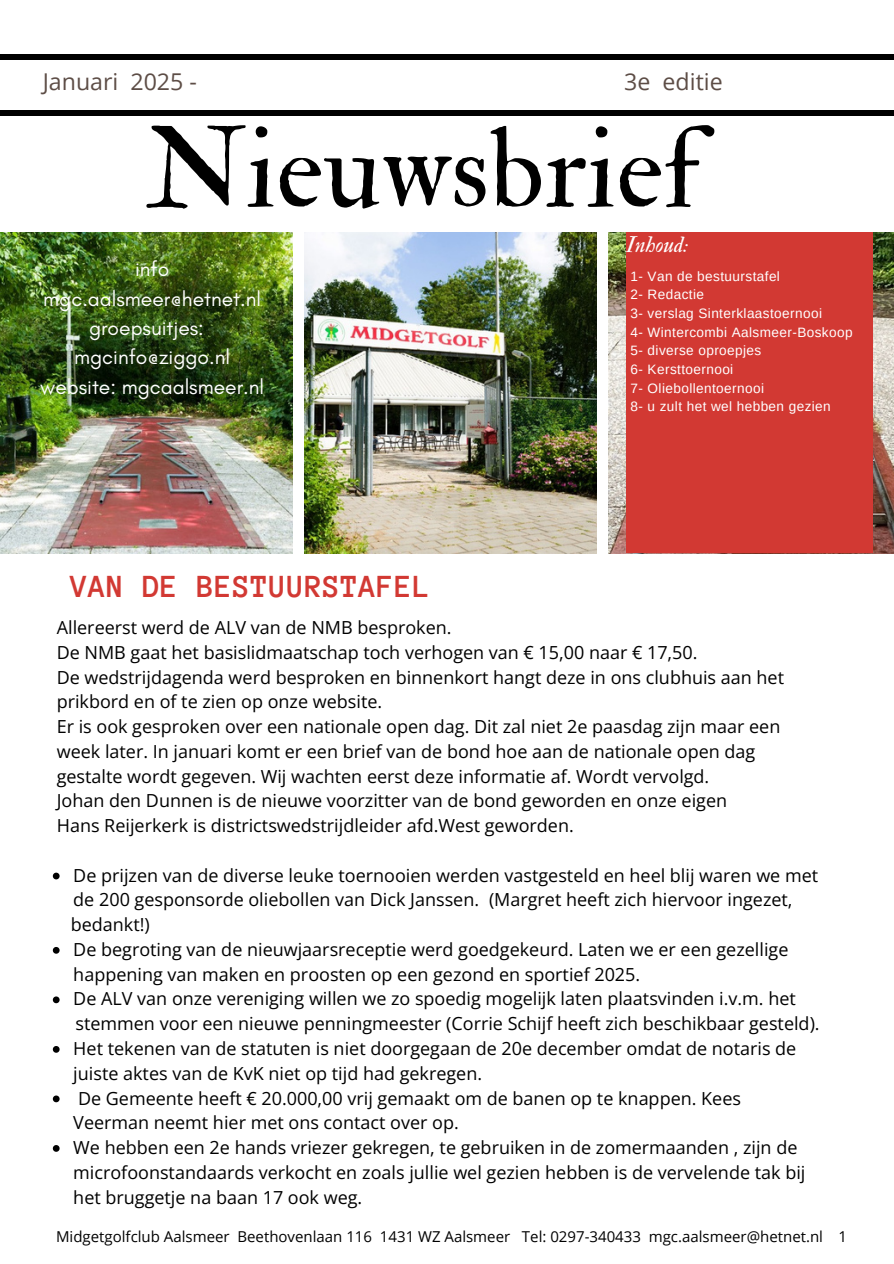
<style>
.page{position:relative;width:894px;height:1264px;background:#fff}
.page>*{position:absolute;margin:0;border:0;box-sizing:border-box;transform-origin:0 0}
.t1{font:112.35px "IM FELL Double Pica Roman";color:#000}
.t2{font:700 33px "Anonymous Pro";color:#d23933}
.t3{font:23.1px "Open Sans";color:#5d4d46}
.t4{font:22.2px "IM FELL Double Pica Italic";color:#fff}
.t5{font:21px/29.2px "Glacial Indifference";color:#fff;text-align:center}
.t6{font:18px/24.8px "Open Sans";color:#000}
.t7{font:15px "Open Sans";color:#000}
.t8{font:13.5px "Arimo";letter-spacing:.03em;color:#fff}
</style>
<div class="page">
<div style="left:0;top:54px;width:893px;height:6px;background:#000"></div>
<div style="left:0;top:110px;width:893px;height:6px;background:#000"></div>
<img style="left:0;top:232px;width:292px;height:321px">
<img style="left:304px;top:232px;width:292px;height:321px">
<img style="left:608px;top:232px;width:285px;height:321px">
<div style="left:626px;top:232px;width:246px;height:320px;background:#d23933"></div>
<svg style="left:53px;top:872px;width:7px;height:7px"></svg>
<svg style="left:53px;top:947px;width:7px;height:6px"></svg>
<svg style="left:53px;top:996px;width:7px;height:7px"></svg>
<svg style="left:53px;top:1046px;width:7px;height:6px"></svg>
<svg style="left:53px;top:1095px;width:7px;height:7px"></svg>
<svg style="left:53px;top:1145px;width:7px;height:6px"></svg>
<h3 class="t3" style="left:43px;top:66px;width:156px">Januari 2025 -</h3>
<h3 class="t3" style="left:624px;top:66px;width:100px">3e editie</h3>
<p class="t1" style="left:145px;top:101px;width:555px">Nieuwsbrief</p>
<p class="t5" style="left:40px;top:254px;width:225px">info mgc.aalsmeer@hetnet.nl groepsuitjes: mgcinfo@ziggo.nl website: mgcaalsmeer.nl</p>
<h1 class="t4" style="left:626px;top:231px;width:64px">Inhoud:</h1>
<p class="t8" style="left:630px;top:268px;width:151px">1- Van de bestuurstafel</p>
<h3 class="t8" style="left:630px;top:287px;width:75px">2- Redactie</h3>
<p class="t8" style="left:630px;top:306px;width:193px">3- verslag Sinterklaastoernooi</p>
<p class="t8" style="left:630px;top:324px;width:223px">4- Wintercombi Aalsmeer-Boskoop</p>
<h3 class="t8" style="left:630px;top:343px;width:132px">5- diverse oproepjes</h3>
<p class="t8" style="left:630px;top:362px;width:104px">6- Kersttoernooi</p>
<p class="t8" style="left:630px;top:380px;width:135px">7- Oliebollentoernooi</p>
<p class="t8" style="left:630px;top:399px;width:202px">8- u zult het wel hebben gezien</p>
<p class="t2" style="left:70px;top:569px;width:362px">VAN DE BESTUURSTAFEL</p>
<p class="t6" style="left:57px;top:614px;width:728px">Allereerst werd de ALV van de NMB besproken.<br>De NMB gaat het basislidmaatschap toch verhogen van € 15,00 naar € 17,50.<br>De wedstrijdagenda werd besproken en binnenkort hangt deze in ons clubhuis aan het prikbord en of te zien op onze website.<br>Er is ook gesproken over een nationale open dag. Dit zal niet 2e paasdag zijn maar een week later. In januari komt er een brief van de bond hoe aan de nationale open dag gestalte wordt gegeven. Wij wachten eerst deze informatie af. Wordt vervolgd.<br>Johan den Dunnen is de nieuwe voorzitter van de bond geworden en onze eigen<br>Hans Reijerkerk is districtswedstrijdleider afd.West geworden.</p>
<p class="t6" style="left:73px;top:862px;width:746px">De prijzen van de diverse leuke toernooien werden vastgesteld en heel blij waren we met de 200 gesponsorde oliebollen van Dick Janssen. (Margret heeft zich hiervoor ingezet,</p>
<h4 class="t6" style="left:71px;top:911px;width:81px">bedankt!)</h4>
<p class="t6" style="left:73px;top:936px;width:716px">De begroting van de nieuwjaarsreceptie werd goedgekeurd. Laten we er een gezellige happening van maken en proosten op een gezond en sportief 2025.</p>
<h4 class="t6" style="left:73px;top:986px;width:723px">De ALV van onze vereniging willen we zo spoedig mogelijk laten plaatsvinden i.v.m. het</h4>
<p class="t6" style="left:75px;top:1010px;width:745px">stemmen voor een nieuwe penningmeester (Corrie Schijf heeft zich beschikbaar gesteld).</p>
<p class="t6" style="left:73px;top:1035px;width:724px">Het tekenen van de statuten is niet doorgegaan de 20e december omdat de notaris de juiste aktes van de KvK niet op tijd had gekregen.</p>
<h4 class="t6" style="left:73px;top:1085px;width:669px">De Gemeente heeft € 20.000,00 vrij gemaakt om de banen op te knappen. Kees<br>Veerman neemt hier met ons contact over op.</h4>
<p class="t6" style="left:73px;top:1134px;width:733px">We hebben een 2e hands vriezer gekregen, te gebruiken in de zomermaanden , zijn de microfoonstandaards verkocht en zoals jullie wel gezien hebben is de vervelende tak bij het bruggetje na baan 17 ook weg.</p>
<p class="t7" style="left:56px;top:1226px;width:792px">Midgetgolfclub Aalsmeer Beethovenlaan 116 1431 WZ Aalsmeer Tel: 0297-340433 mgc.aalsmeer@hetnet.nl 1</p>
</div>
